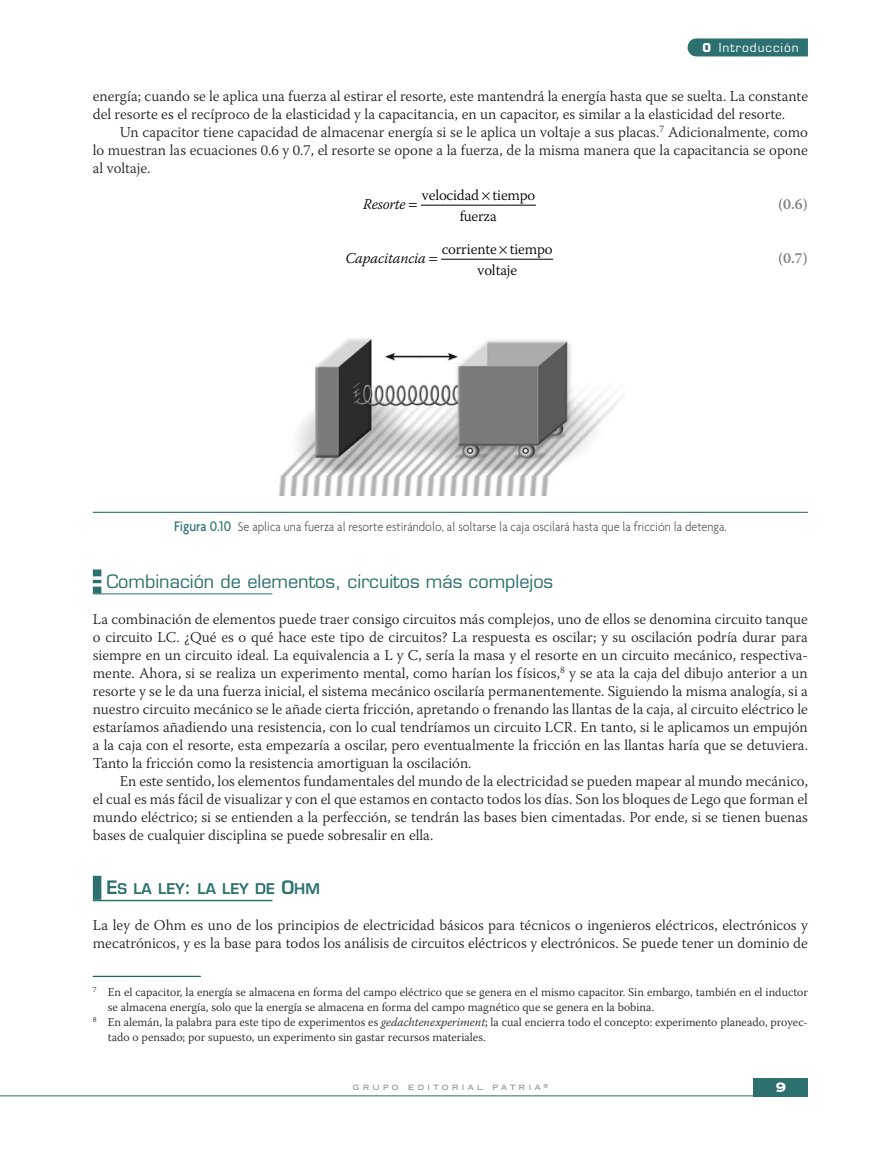
<style>
.page{position:relative;width:893px;height:1149px;background:#fff}
.page>*{position:absolute;margin:0;border:0;box-sizing:border-box;transform-origin:0 0}
.T2{font:18px "Eurostile";color:#2c706f}
.t1{font:700 18px "Copperplate";color:#fff}
.Texto_s-sang{font:300 15px/18px "Warnock Pro";color:#231f20;text-align:justify}
.Texto{font:300 15px/18px "Warnock Pro";color:#231f20;text-align:justify}
.Nota{font:300 15px/18px "Warnock Pro";color:#231f20}
.t2{font:300 15px/21px "Warnock Pro";letter-spacing:-.01em;color:#000;text-align:center}
.t3{font:italic 300 15px "Warnock Pro";letter-spacing:-.01em;color:#000}
.formula{font:600 15px "Warnock Pro";color:#808285}
.T1{font:14.4px "Eurostile Demi SC800";color:#2c706f}
.Fig_Txt{font:300 13.5px "Agenda";color:#57585a;scale:.9 1}
.Nota-2{font:300 12px/15px "Warnock Pro";color:#231f20}
.t4{font:300 12px "Copperplate";letter-spacing:.2em;color:#808285}
.t5{font:12px "Eurostile";letter-spacing:.08em;color:#fff}
.s1{font-weight:700}
.s2{font-weight:500;font-size:15px;color:#2c706f}
.s3{font-size:18px}
.s4{font-style:italic}
</style>
<div class="page">
<svg style="left:688px;top:38px;width:120px;height:18px;background:#337574"></svg>
<div style="left:754px;top:1077px;width:54px;height:18px;background:#2c706f"></div>
<hr style="left:0;top:1095px;width:808px;height:1px;background:#2c706f">
<div style="left:93px;top:569px;width:8px;height:7px;background:#2c706f"></div>
<svg style="left:93px;top:579px;width:8px;height:4px"></svg>
<div style="left:93px;top:586px;width:8px;height:7px;background:#2c706f"></div>
<hr style="left:93px;top:593px;width:179px;height:1px;background:#2c706f">
<div style="left:93px;top:875px;width:8px;height:24px;background:#2c706f"></div>
<hr style="left:93px;top:899px;width:179px;height:2px;background:#2c706f">
<hr style="left:421px;top:205px;width:115px;height:1px;background:#000">
<hr style="left:441px;top:259px;width:112px;height:1px;background:#000">
<hr style="left:93px;top:975px;width:108px;height:1px;background:#045956">
<hr style="left:93px;top:511px;width:715px;height:1px;background:#2c706f">
<img style="left:279px;top:338px;width:342px;height:158px">
<p class="t5" style="left:702px;top:40px;width:98px"><span class="s1">0</span> Introducción</p>
<p class="Nota" style="left:93px;top:87px;width:717px">energía; cuando se le aplica una fuerza al estirar el resorte, este mantendrá la energía hasta que se suelta. La constante del resorte es el recíproco de la elasticidad y la capacitancia, en un capacitor, es similar a la elasticidad del resorte.</p>
<p class="Texto" style="left:93px;top:123px;width:717px;text-indent:27px">Un capacitor tiene capacidad de almacenar energía si se le aplica un voltaje a sus placas.<sup>7</sup> Adicionalmente, como lo muestran las ecuaciones 0.6 y 0.7, el resorte se opone a la fuerza, de la misma manera que la capacitancia se opone al voltaje.</p>
<p class="t3" style="left:363px;top:195px;width:44px">Resorte</p>
<p class="t2" style="left:422px;top:184px;width:115px">velocidad tiempo fuerza</p>
<p class="formula" style="left:778px;top:195px;width:31px">(0.6)</p>
<p class="t3" style="left:345px;top:249px;width:82px">Capacitancia</p>
<p class="t2" style="left:442px;top:238px;width:112px">corriente tiempo voltaje</p>
<p class="formula" style="left:778px;top:249px;width:31px">(0.7)</p>
<p class="Fig_Txt" style="left:174px;top:518px;width:616px"><span class="s2">Figura 0.10</span> Se aplica una fuerza al resorte estirándolo, al soltarse la caja oscilará hasta que la fricción la detenga.</p>
<p class="T2" style="left:106px;top:570px;width:448px">Combinación de elementos, circuitos más complejos</p>
<p class="Texto_s-sang" style="left:93px;top:609px;width:717px">La combinación de elementos puede traer consigo circuitos más complejos, uno de ellos se denomina circuito tanque o circuito LC. ¿Qué es o qué hace este tipo de circuitos? La respuesta es oscilar; y su oscilación podría durar para siempre en un circuito ideal. La equivalencia a L y C, sería la masa y el resorte en un circuito mecánico, respectiva&shy;mente. Ahora, si se realiza un experimento mental, como harían los físicos,<sup>8</sup> y se ata la caja del dibujo anterior a un resorte y se le da una fuerza inicial, el sistema mecánico oscilaría permanentemente. Siguiendo la misma analogía, si a nuestro circuito mecánico se le añade cierta fricción, apretando o frenando las llantas de la caja, al circuito eléctrico le estaríamos añadiendo una resistencia, con lo cual tendríamos un circuito LCR. En tanto, si le aplicamos un empujón a la caja con el resorte, esta empezaría a oscilar, pero eventualmente la fricción en las llantas haría que se detuviera.<br>Tanto la fricción como la resistencia amortiguan la oscilación.</p>
<p class="Texto" style="left:93px;top:771px;width:717px;text-indent:27px">En este sentido, los elementos fundamentales del mundo de la electricidad se pueden mapear al mundo mecánico, el cual es más fácil de visualizar y con el que estamos en contacto todos los días. Son los bloques de Lego que forman el mundo eléctrico; si se entienden a la perfección, se tendrán las bases bien cimentadas. Por ende, si se tienen buenas bases de cualquier disciplina se puede sobresalir en ella.</p>
<p class="T1" style="left:106px;top:879px;width:215px"><span class="s3">E</span>S LA LEY<span class="s3">:</span> LA LEY DE <span class="s3">O</span>HM</p>
<p class="Texto_s-sang" style="left:93px;top:915px;width:717px">La ley de Ohm es uno de los principios de electricidad básicos para técnicos o ingenieros eléctricos, electrónicos y mecatrónicos, y es la base para todos los análisis de circuitos eléctricos y electrónicos. Se puede tener un dominio de</p>
<p class="Nota-2" style="left:108px;top:983px;width:702px;text-indent:-15px"><sup>7</sup> En el capacitor, la energía se almacena en forma del campo eléctrico que se genera en el mismo capacitor. Sin embargo, también en el inductor se almacena energía, solo que la energía se almacena en forma del campo magnético que se genera en la bobina.</p>
<p class="Nota-2" style="left:108px;top:1013px;width:702px;text-indent:-15px"><sup>8</sup> En alemán, la palabra para este tipo de experimentos es <span class="s4">gedachtenexperiment</span>; la cual encierra todo el concepto: experimento planeado, proyec&shy;tado o pensado; por supuesto, un experimento sin gastar recursos materiales.</p>
<p class="t4" style="left:353px;top:1078px;width:197px">grupo editorial patria<sup>®</sup></p>
<p class="t1" style="left:775px;top:1074px;width:12px">9</p>
</div>
